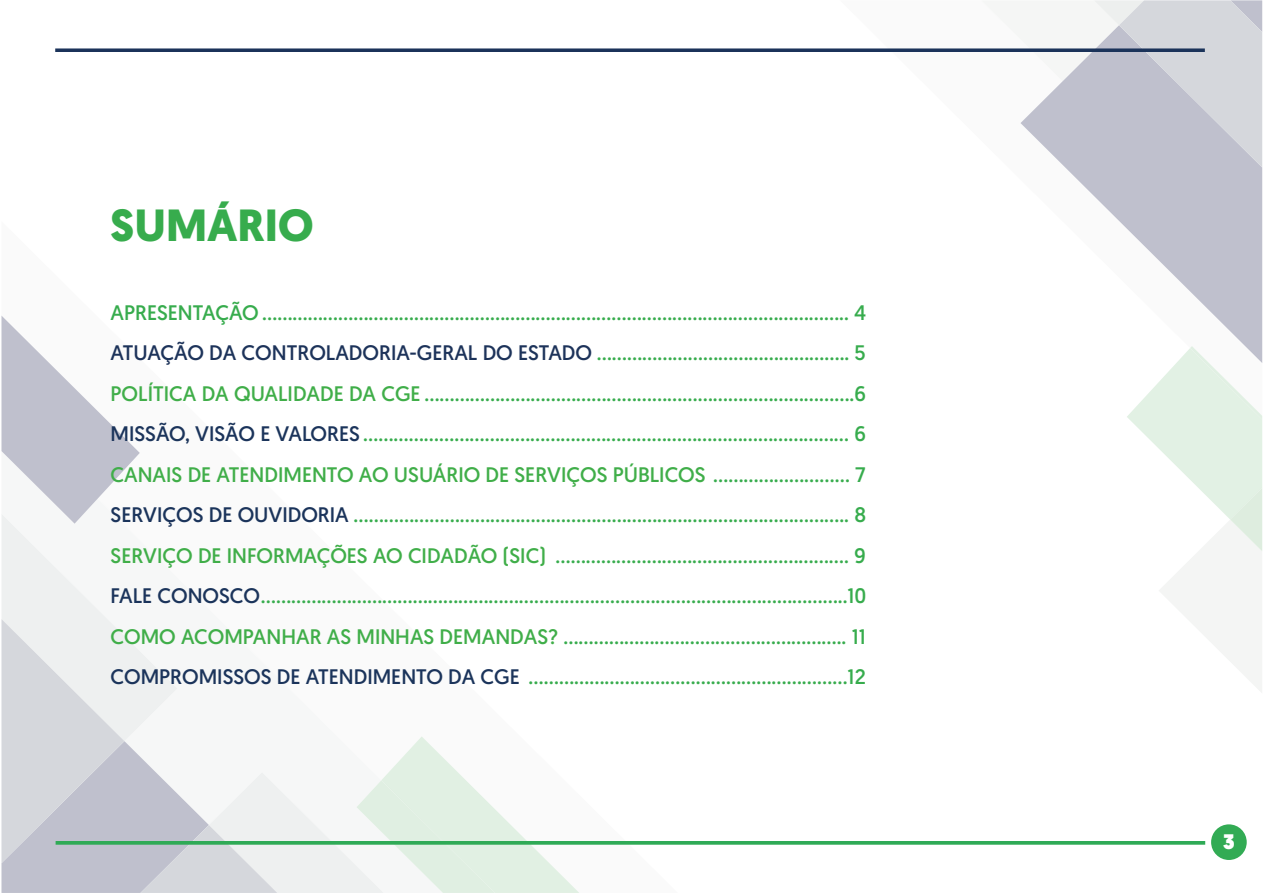
<style>
.page{position:relative;width:1263px;height:893px;background:#fff}
.page>*{position:absolute;margin:0;border:0;box-sizing:border-box;transform-origin:0 0}
.t1{font:700 45px "Geomanist";color:#37ac4d}
.t2{font:21px/40.5px "Geomanist";color:#37ac4d}
.t3{font:900 21px "Geomanist";color:#fff}
.s1{color:#1d335a}
.s2{color:#40ae49}
.s3{color:#1b345b}
</style>
<div class="page">
<svg style="left:1066px;top:168px;width:196px;height:178px;fill:#bfc0cd"></svg>
<svg style="left:1px;top:316px;width:578px;height:577px"></svg>
<svg style="left:1127px;top:346px;width:135px;height:346px"></svg>
<svg style="left:981px;top:0;width:281px;height:168px"></svg>
<hr style="left:55px;top:48px;width:1150px;height:3px;background:#1b335a">
<hr style="left:56px;top:842px;width:1149px;height:2px;background:#2faa56">
<div style="left:1211px;top:824px;width:36px;height:36px;background:#32ab54;border-radius:50%"></div>
<h1 class="t1" style="left:111px;top:195px;width:204px">SUMÁRIO</h1>
<p class="t2" style="left:111px;top:292px;width:757px">APRESENTAÇÃO …………………………………………………………………………………………………….. 4<br><span class="s1">ATUAÇÃO DA CONTROLADORIA-GERAL DO ESTADO</span> ………………………………………….. 5<br><span class="s2">POLÍTICA DA QUALIDADE DA CGE</span> ………………………………………………………………………….6<br><span class="s3">MISSÃO, VISÃO E VALORES</span> …………………………………………………………………………………… 6<br><span class="s2">CANAIS DE ATENDIMENTO AO USUÁRIO DE SERVIÇOS PÚBLICOS</span> ……………………… 7<br><span class="s3">SERVIÇOS DE OUVIDORIA</span> …………………………………………………………………………………….. 8<br><span class="s2">SERVIÇO DE INFORMAÇÕES AO CIDADÃO (SIC)<br></span><span class="s3">FALE CONOSCO</span>……………………………………………………………………………………………………..10<br><span class="s2">COMO ACOMPANHAR AS MINHAS DEMANDAS?</span> ……………………………………………….. 11<br><span class="s3">COMPROMISSOS DE ATENDIMENTO DA CGE</span> ………………………………………………………12</p>
<p class="t2" style="left:556px;top:535px;width:312px">…………………………………………………. 9</p>
<p class="t3" style="left:1223px;top:827px;width:13px">3</p>
</div>
